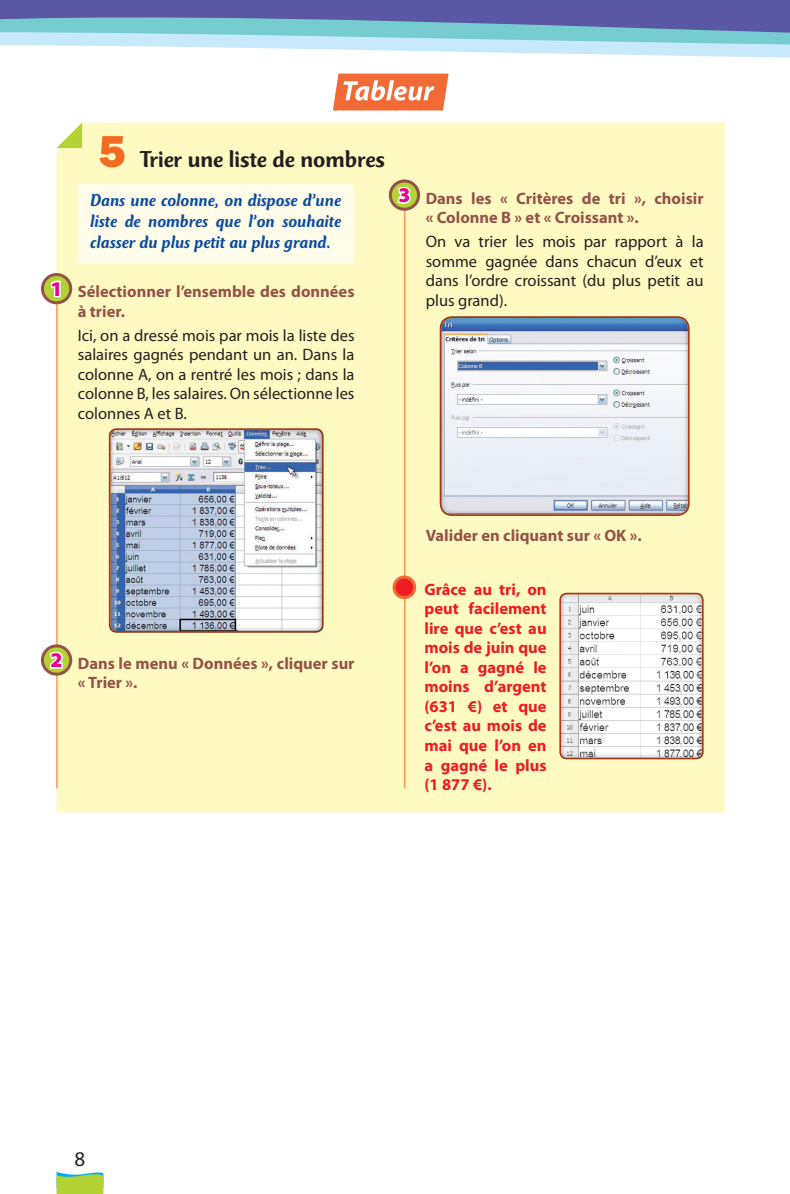
<style>
.page{position:relative;width:790px;height:1194px;background:#fff}
.page>*{position:absolute;margin:0;border:0;box-sizing:border-box;transform-origin:0 0}
.t1{font:500 24px "Mercurius";color:#231f20}
.t2{font:900 21px "Myriad Pro";color:#ed028c}
.t3{font:21px "Myriad Pro";color:#231f20}
.t4{font:italic 500 18px/21px "Mercurius";color:#0d4da1;text-align:justify}
.t5{font:16.5px/19.5px "Myriad Pro";color:#231f20;text-align:justify}
.t6{font:700 16.5px/19.5px "Myriad Pro";color:#94534a}
.t7{font:700 16.5px/19.5px "Myriad Pro";color:#ee1d23;text-align:justify}
.s1{font-family:"Franklin Gothic";font-weight:800;font-size:45px;color:#f36a21}
</style>
<div class="page">
<svg style="left:0;top:0;width:787px;height:77px"></svg>
<svg style="left:332px;top:74px;width:116px;height:36px"></svg>
<svg style="left:57px;top:1172px;width:46px;height:21px"></svg>
<div style="left:57px;top:122px;width:667px;height:690px;background:#fffac1"></div>
<svg style="left:57px;top:122px;width:25px;height:26px"></svg>
<div style="left:78px;top:184px;width:276px;height:80px;background:#fffde9;border-radius:6px"></div>
<hr style="left:57px;top:294px;width:1px;height:494px;background:#f36a21">
<hr style="left:404px;top:199px;width:1px;height:589px;background:#f36a21">
<img style="left:109px;top:428px;width:214px;height:204px">
<svg style="left:42px;top:274px;width:29px;height:29px"></svg>
<div style="left:41px;top:273px;width:31px;height:31px;border:3px solid #94534a;border-radius:50%"></div>
<svg style="left:49px;top:279px;width:13px;height:20px"></svg>
<svg style="left:42px;top:645px;width:29px;height:29px"></svg>
<div style="left:41px;top:644px;width:31px;height:31px;border:3px solid #94534a;border-radius:50%"></div>
<svg style="left:47px;top:650px;width:17px;height:20px"></svg>
<img style="left:439px;top:316px;width:250px;height:200px">
<svg style="left:390px;top:181px;width:28px;height:28px"></svg>
<div style="left:388px;top:179px;width:32px;height:32px;border:3px solid #94534a;border-radius:50%"></div>
<svg style="left:395px;top:185px;width:17px;height:20px"></svg>
<img style="left:559px;top:592px;width:144px;height:167px">
<div style="left:394px;top:577px;width:20px;height:20px;background:#ee1d23;border-radius:50%"></div>
<div style="left:392px;top:575px;width:24px;height:24px;border:3px solid #f26a35;border-radius:50%"></div>
<svg style="left:787px;top:0;width:3px;height:58px"></svg>
<p class="t2" style="left:50px;top:276px;width:14px">1</p>
<h1 class="t1" style="left:99px;top:146px;width:287px"><span class="s1">5</span> Trier une liste de nombres</h1>
<p class="t4" style="left:91px;top:190px;width:252px">Dans une colonne, on dispose d’une liste de nombres que l’on souhaite classer du plus petit au plus grand.</p>
<p class="t6" style="left:78px;top:281px;width:278px">Sélectionner l’ensemble des données à trier.</p>
<p class="t5" style="left:78px;top:325px;width:278px">Ici, on a dressé mois par mois la liste des salaires gagnés pendant un an. Dans la colonne A, on a rentré les mois ; dans la colonne B, les salaires. On sélectionne les colonnes A et B.</p>
<p class="t2" style="left:398px;top:183px;width:14px">3</p>
<p class="t6" style="left:425px;top:188px;width:279px">Dans les « Critères de tri », choisir « Colonne B » et « Croissant ».</p>
<p class="t5" style="left:425px;top:231px;width:279px">On va trier les mois par rapport à la somme gagnée dans chacun d’eux et dans l’ordre croissant (du plus petit au plus grand).</p>
<p class="t2" style="left:50px;top:648px;width:14px">2</p>
<p class="t6" style="left:78px;top:652px;width:278px">Dans le menu « Données », cliquer sur « Trier ».</p>
<p class="t6" style="left:425px;top:525px;width:217px">Valider en cliquant sur « OK ».</p>
<p class="t7" style="left:424px;top:579px;width:124px">Grâce au tri, on peut facilement lire que c’est au mois de juin que l’on a gagné le moins d’argent (631 €) et que c’est au mois de mai que l’on en a gagné le plus (1 877 €).</p>
<p class="t3" style="left:75px;top:1145px;width:12px">8</p>
</div>
